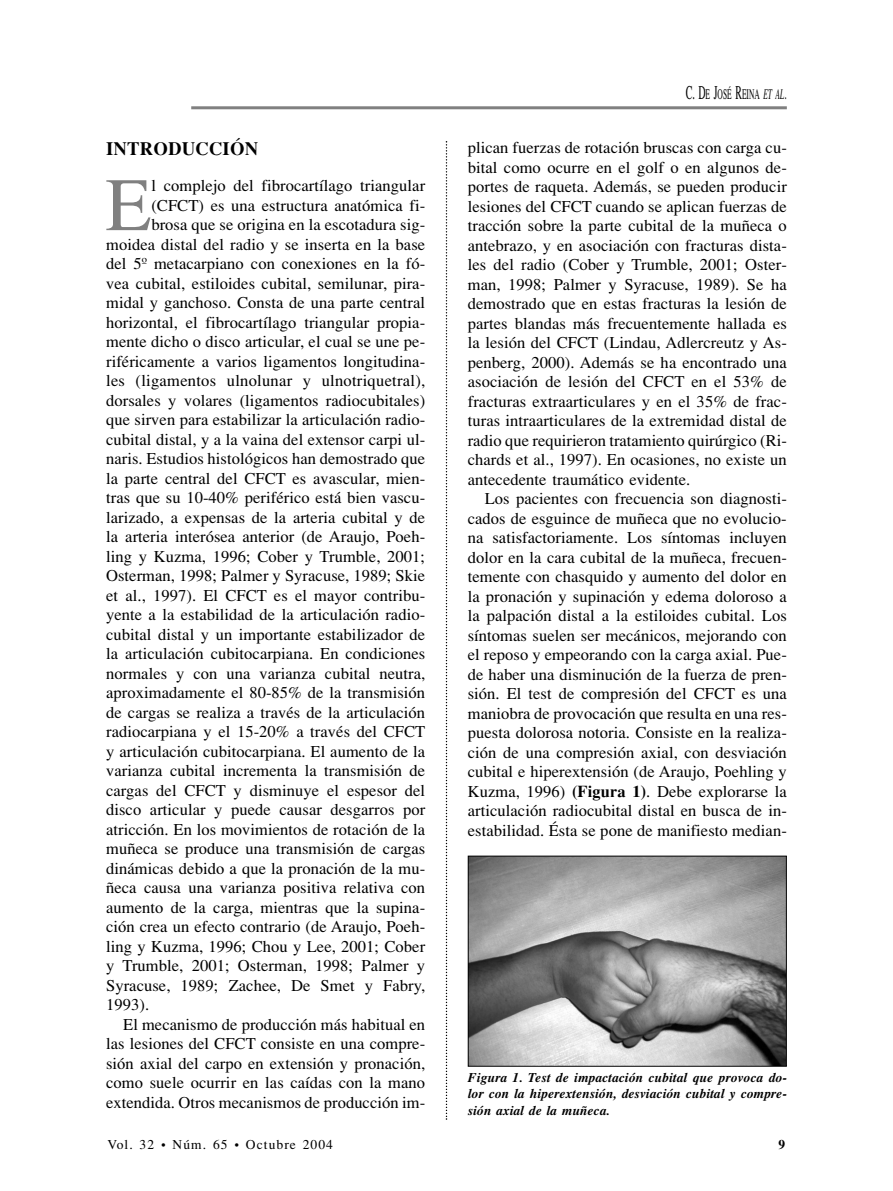
<style>
.page{position:relative;width:893px;height:1191px;background:#fff}
.page>*{position:absolute;margin:0;border:0;box-sizing:border-box;transform-origin:0 0}
.t1{font:75.3px "Times";color:#808080}
.t2{font:700 18.75px "Times";letter-spacing:.005em;color:#000}
.t3{font:16.5px/19.5px "Times";letter-spacing:.005em;color:#000;text-align:justify}
.t4{font:14.7px "Times";letter-spacing:.005em;color:#000;scale:.51 1}
.t5{font:italic 700 13.5px/16.5px "Times";letter-spacing:.005em;color:#000;text-align:justify}
.t6{font:13.5px "Times";letter-spacing:.08em;color:#000}
.t7{font:700 13.5px "Times";color:#000}
.s1{font-size:19.5px}
.s2{font-style:italic}
.s3{font-style:italic;font-size:19.5px}
.s4{font-weight:700}
</style>
<div class="page">
<hr style="left:191px;top:106px;width:595px;height:3px;background:#808080">
<svg style="left:446px;top:141px;width:1px;height:979px"></svg>
<img style="left:470px;top:858px;width:314px;height:207px">
<div style="left:468px;top:856px;width:318px;height:211px;border:1px solid #000"></div>
<p class="t2" style="left:106px;top:142px;width:154px">INTRODUCCIÓN</p>
<h1 class="t1" style="left:105px;top:178px;width:48px">E</h1>
<p class="t3" style="left:151px;top:177px;width:275px">l complejo del fibrocartílago triangular</p>
<p class="t3" style="left:151px;top:197px;width:275px">(CFCT) es una estructura anatómica fi-</p>
<p class="t3" style="left:151px;top:216px;width:275px">brosa que se origina en la escotadura sig-</p>
<p class="t3" style="left:106px;top:236px;width:320px">moidea distal del radio y se inserta en la base</p>
<p class="t3" style="left:106px;top:255px;width:320px">del 5º metacarpiano con conexiones en la fó-</p>
<p class="t3" style="left:106px;top:275px;width:320px">vea cubital, estiloides cubital, semilunar, pira-</p>
<p class="t3" style="left:106px;top:294px;width:320px">midal y ganchoso. Consta de una parte central</p>
<p class="t3" style="left:106px;top:314px;width:320px">horizontal, el fibrocartílago triangular propia-</p>
<p class="t3" style="left:106px;top:333px;width:320px">mente dicho o disco articular, el cual se une pe-</p>
<p class="t3" style="left:106px;top:353px;width:320px">riféricamente a varios ligamentos longitudina-</p>
<p class="t3" style="left:106px;top:372px;width:320px">les (ligamentos ulnolunar y ulnotriquetral),</p>
<p class="t3" style="left:106px;top:392px;width:320px">dorsales y volares (ligamentos radiocubitales)</p>
<p class="t3" style="left:106px;top:411px;width:320px">que sirven para estabilizar la articulación radio-</p>
<p class="t3" style="left:106px;top:431px;width:320px">cubital distal, y a la vaina del extensor carpi ul-</p>
<p class="t3" style="left:106px;top:450px;width:320px">naris. Estudios histológicos han demostrado que</p>
<p class="t3" style="left:106px;top:470px;width:320px">la parte central del CFCT es avascular, mien-</p>
<p class="t3" style="left:106px;top:489px;width:320px">tras que su 10-40% periférico está bien vascu-</p>
<p class="t3" style="left:106px;top:509px;width:320px">larizado, a expensas de la arteria cubital y de</p>
<p class="t3" style="left:106px;top:528px;width:320px">la arteria interósea anterior (de Araujo, Poeh-</p>
<p class="t3" style="left:106px;top:548px;width:320px">ling y Kuzma, 1996; Cober y Trumble, 2001;</p>
<p class="t3" style="left:106px;top:567px;width:320px">Osterman, 1998; Palmer y Syracuse, 1989; Skie</p>
<p class="t3" style="left:106px;top:587px;width:320px">et al., 1997). El CFCT es el mayor contribu-</p>
<p class="t3" style="left:106px;top:606px;width:320px">yente a la estabilidad de la articulación radio-</p>
<p class="t3" style="left:106px;top:626px;width:320px">cubital distal y un importante estabilizador de</p>
<p class="t3" style="left:106px;top:645px;width:320px">la articulación cubitocarpiana. En condiciones</p>
<p class="t3" style="left:106px;top:665px;width:320px">normales y con una varianza cubital neutra,</p>
<p class="t3" style="left:106px;top:684px;width:320px">aproximadamente el 80-85% de la transmisión</p>
<p class="t3" style="left:106px;top:704px;width:320px">de cargas se realiza a través de la articulación</p>
<p class="t3" style="left:106px;top:723px;width:320px">radiocarpiana y el 15-20% a través del CFCT</p>
<p class="t3" style="left:106px;top:743px;width:320px">y articulación cubitocarpiana. El aumento de la</p>
<p class="t3" style="left:106px;top:762px;width:320px">varianza cubital incrementa la transmisión de</p>
<p class="t3" style="left:106px;top:782px;width:320px">cargas del CFCT y disminuye el espesor del</p>
<p class="t3" style="left:106px;top:801px;width:320px">disco articular y puede causar desgarros por</p>
<p class="t3" style="left:106px;top:821px;width:320px">atricción. En los movimientos de rotación de la</p>
<p class="t3" style="left:106px;top:840px;width:320px">muñeca se produce una transmisión de cargas</p>
<p class="t3" style="left:106px;top:860px;width:320px">dinámicas debido a que la pronación de la mu-</p>
<p class="t3" style="left:106px;top:879px;width:320px">ñeca causa una varianza positiva relativa con</p>
<p class="t3" style="left:106px;top:899px;width:320px">aumento de la carga, mientras que la supina-</p>
<p class="t3" style="left:106px;top:918px;width:320px">ción crea un efecto contrario (de Araujo, Poeh-</p>
<p class="t3" style="left:106px;top:938px;width:320px">ling y Kuzma, 1996; Chou y Lee, 2001; Cober</p>
<p class="t3" style="left:106px;top:957px;width:320px">y Trumble, 2001; Osterman, 1998; Palmer y</p>
<p class="t3" style="left:106px;top:977px;width:320px">Syracuse, 1989; Zachee, De Smet y Fabry,</p>
<p class="t3" style="left:106px;top:996px;width:45px">1993).</p>
<p class="t3" style="left:123px;top:1016px;width:303px">El mecanismo de producción más habitual en</p>
<p class="t3" style="left:106px;top:1035px;width:320px">las lesiones del CFCT consiste en una compre-</p>
<p class="t3" style="left:106px;top:1055px;width:320px">sión axial del carpo en extensión y pronación,</p>
<p class="t3" style="left:106px;top:1074px;width:320px">como suele ocurrir en las caídas con la mano</p>
<p class="t3" style="left:106px;top:1094px;width:320px">extendida. Otros mecanismos de producción im-</p>
<p class="t4" style="left:685px;top:89px;width:200px"><span class="s1">C. D</span>E <span class="s1">J</span>OSÉ <span class="s1">R</span>EINA <span class="s2">ET AL</span><span class="s3">.</span></p>
<p class="t3" style="left:468px;top:139px;width:320px">plican fuerzas de rotación bruscas con carga cu&shy;bital como ocurre en el golf o en algunos de&shy;portes de raqueta. Además, se pueden producir lesiones del CFCT cuando se aplican fuerzas de tracción sobre la parte cubital de la muñeca o antebrazo, y en asociación con fracturas dista&shy;les del radio (Cober y Trumble, 2001; Oster&shy;man, 1998; Palmer y Syracuse, 1989). Se ha demostrado que en estas fracturas la lesión de partes blandas más frecuentemente hallada es la lesión del CFCT (Lindau, Adlercreutz y As&shy;penberg, 2000). Además se ha encontrado una asociación de lesión del CFCT en el 53% de fracturas extraarticulares y en el 35% de frac&shy;turas intraarticulares de la extremidad distal de radio que requirieron tratamiento quirúrgico (Ri&shy;chards et al., 1997). En ocasiones, no existe un antecedente traumático evidente.</p>
<p class="t3" style="left:468px;top:490px;width:320px;text-indent:17px">Los pacientes con frecuencia son diagnosti&shy;cados de esguince de muñeca que no evolucio&shy;na satisfactoriamente. Los síntomas incluyen dolor en la cara cubital de la muñeca, frecuen&shy;temente con chasquido y aumento del dolor en la pronación y supinación y edema doloroso a la palpación distal a la estiloides cubital. Los síntomas suelen ser mecánicos, mejorando con el reposo y empeorando con la carga axial. Pue&shy;de haber una disminución de la fuerza de pren&shy;sión. El test de compresión del CFCT es una maniobra de provocación que resulta en una res&shy;puesta dolorosa notoria. Consiste en la realiza&shy;ción de una compresión axial, con desviación cubital e hiperextensión (de Araujo, Poehling y Kuzma, 1996) <span class="s4">(Figura 1)</span>. Debe explorarse la articulación radiocubital distal en busca de in&shy;estabilidad. Ésta se pone de manifiesto median-</p>
<p class="t5" style="left:468px;top:1070px;width:320px">Figura 1. Test de impactación cubital que provoca do&shy;lor con la hiperextensión, desviación cubital y compre&shy;sión axial de la muñeca.</p>
<p class="t6" style="left:108px;top:1140px;width:227px">Vol. 32 • Núm. 65 • Octubre 2004</p>
<p class="t7" style="left:778px;top:1140px;width:8px">9</p>
</div>
